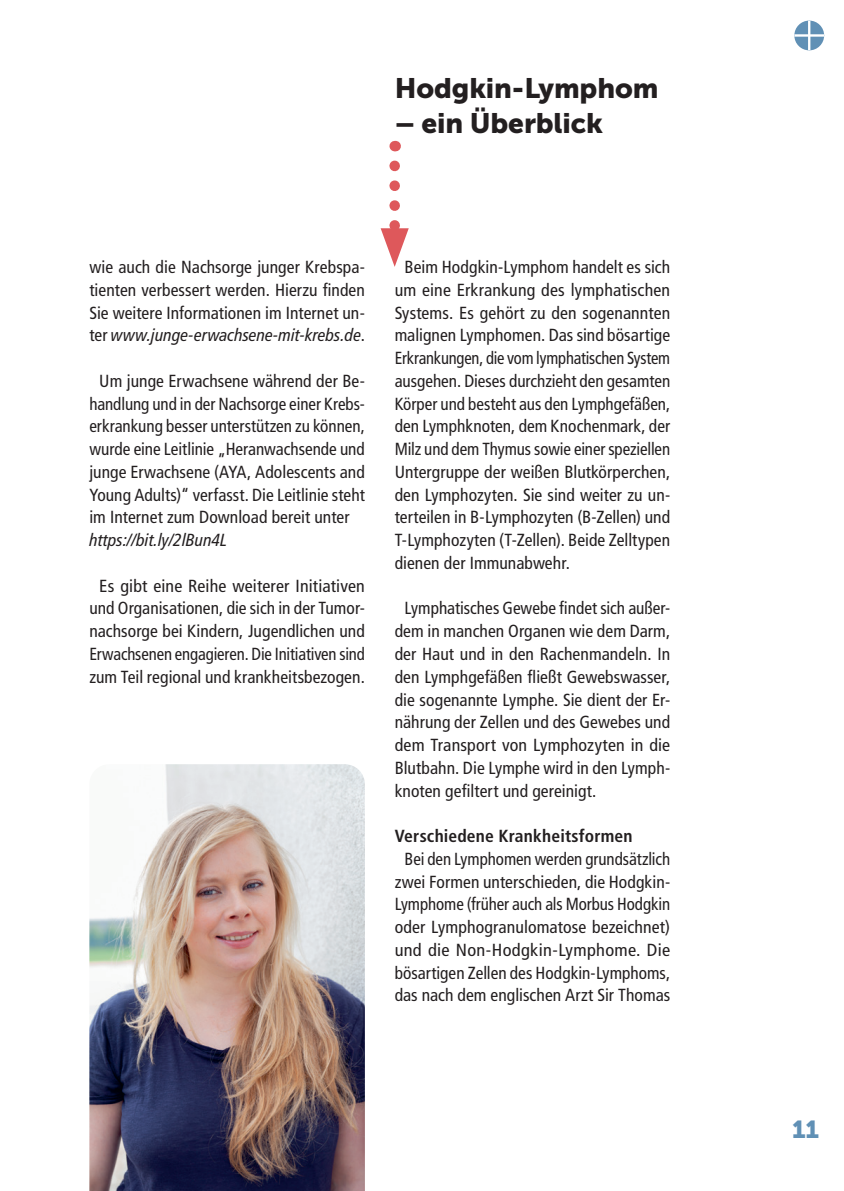
<style>
.page{position:relative;width:844px;height:1191px;background:#fff}
.page>*{position:absolute;margin:0;border:0;box-sizing:border-box;transform-origin:0 0}
.t1{font:28px "Museo Sans 900";letter-spacing:-.005em;color:#231f20}
.t2{font:24.5px "Museo Sans 900";color:#6090b5}
.Brot{font:condensed 17.5px/22.8px "Frutiger LT Pro";letter-spacing:.005em;color:#231f20;text-align:justify}
.Brot-2{font:700 condensed 17.5px "Frutiger LT Pro";letter-spacing:.01em;color:#231f20}
.Brot-3{font:italic condensed 17.5px "Frutiger LT Pro";color:#231f20}
.t3{font:16.62px "Museo Sans Rounded 300";letter-spacing:.02em;color:#231f20}
.s1{font-style:italic}
</style>
<div class="page">
<div style="left:794px;top:21px;width:29px;height:29px;background:#6090b5;border-radius:50%"></div>
<hr style="left:794px;top:34px;width:29px;height:3px;background:#fff">
<hr style="left:807px;top:21px;width:3px;height:29px;background:#fff">
<img style="left:89px;top:764px;width:276px;height:427px">
<svg style="left:380px;top:166px;width:28px;height:101px"></svg>
<p class="t1" style="left:394px;top:72px;width:265px">Hodgkin-Lymphom</p>
<p class="t1" style="left:394px;top:107px;width:209px">– ein Überblick</p>
<p class="t3" style="left:541px;top:122px;width:111px">LATE EFFECTS</p>
<p class="Brot" style="left:89px;top:256px;width:277px">wie auch die Nachsorge junger Krebspa&shy;tienten verbessert werden. Hierzu finden Sie weitere Informationen im Internet un&shy;ter <span class="s1">www.junge-erwachsene-mit-krebs.de</span>.</p>
<p class="Brot" style="left:89px;top:369px;width:277px;text-indent:10px">Um junge Erwachsene während der Be&shy;handlung und in der Nachsorge einer Krebs&shy;erkrankung besser unterstützen zu können, wurde eine Leitlinie „Heranwachsende und junge Erwachsene (AYA, Adolescents and Young Adults)“ verfasst. Die Leitlinie steht im Internet zum Download bereit unter</p>
<p class="Brot-3" style="left:89px;top:530px;width:139px">https://bit.ly/2lBun4L</p>
<p class="Brot" style="left:89px;top:574px;width:277px;text-align:center">Es gibt eine Reihe weiterer Initiativen und Organisationen, die sich in der Tumor&shy;nachsorge bei Kindern, Jugendlichen und Erwachsenen engagieren. Die Initiativen sind zum Teil regional und krankheitsbezogen.</p>
<p class="Brot" style="left:394px;top:256px;width:277px;text-indent:10px">Beim Hodgkin-Lymphom handelt es sich um eine Erkrankung des lymphatischen Systems. Es gehört zu den sogenannten malignen Lymphomen. Das sind bösartige Erkrankungen, die vom lymphatischen System ausgehen. Dieses durchzieht den gesamten Körper und besteht aus den Lymphgefäßen, den Lymphknoten, dem Knochenmark, der Milz und dem Thymus sowie einer speziellen Untergruppe der weißen Blutkörperchen, den Lymphozyten. Sie sind weiter zu un&shy;terteilen in B-Lymphozyten (B-Zellen) und T-Lymphozyten (T-Zellen). Beide Zelltypen dienen der Immunabwehr.</p>
<p class="Brot" style="left:394px;top:597px;width:277px;text-indent:10px">Lymphatisches Gewebe findet sich außer&shy;dem in manchen Organen wie dem Darm, der Haut und in den Rachenmandeln. In den Lymphgefäßen fließt Gewebswasser, die sogenannte Lymphe. Sie dient der Er&shy;nährung der Zellen und des Gewebes und dem Transport von Lymphozyten in die Blutbahn. Die Lymphe wird in den Lymph&shy;knoten gefiltert und gereinigt.</p>
<p class="Brot-2" style="left:394px;top:825px;width:239px">Verschiedene Krankheitsformen</p>
<p class="Brot" style="left:394px;top:847px;width:277px;text-align:center">Bei den Lymphomen werden grundsätzlich zwei Formen unterschieden, die Hodgkin-Lymphome (früher auch als Morbus Hodgkin oder Lymphogranulomatose bezeichnet) und die Non-Hodgkin-Lymphome. Die bösartigen Zellen des Hodgkin-Lymphoms, das nach dem englischen Arzt Sir Thomas</p>
<h2 class="t2" style="left:791px;top:1115px;width:29px">11</h2>
</div>
